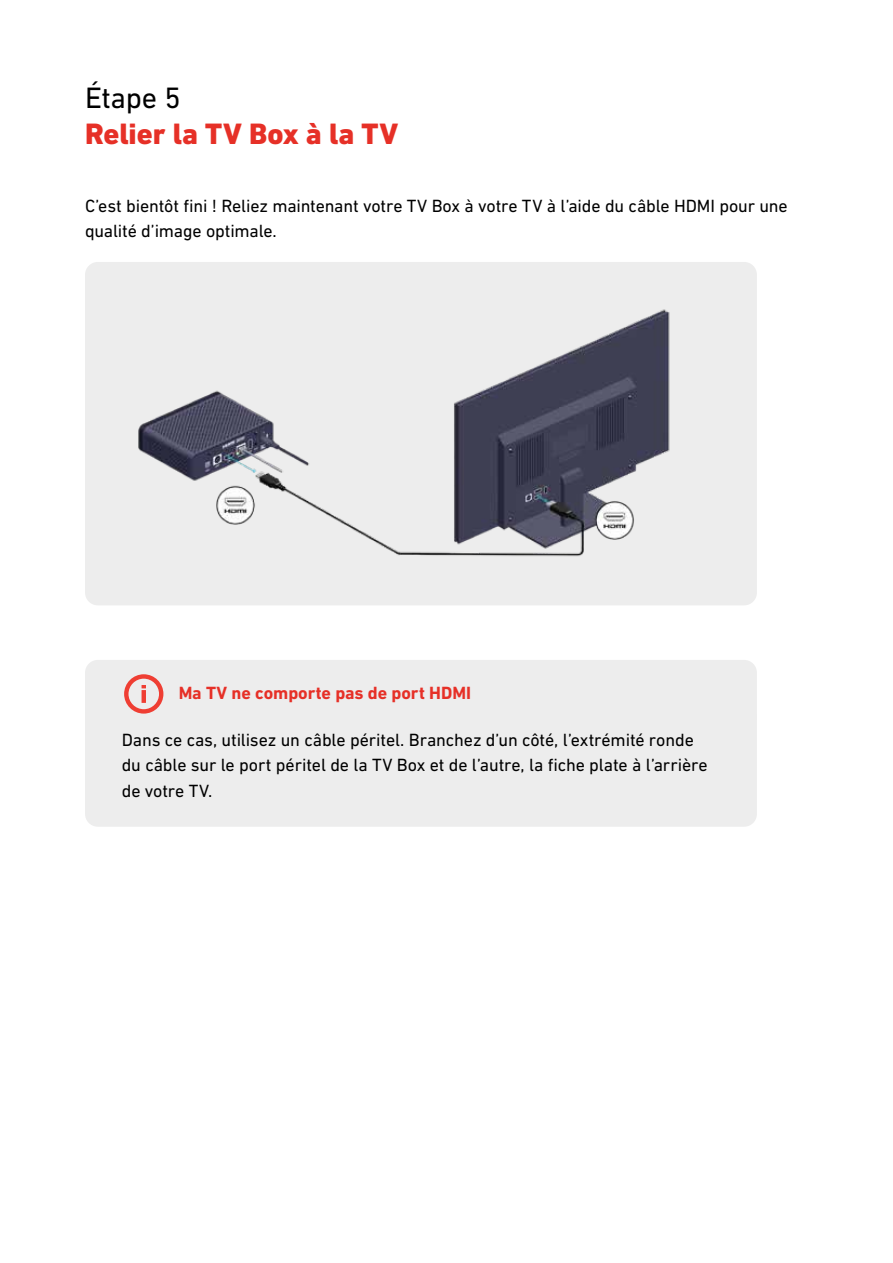
<style>
.page{position:relative;width:893px;height:1263px;background:#fff}
.page>*{position:absolute;margin:0;border:0;box-sizing:border-box;transform-origin:0 0}
.t1{font:800 30px "DIN Next LT Pro";letter-spacing:-.005em;color:#e63027}
.t2{font:30px "DIN Next LT Pro";letter-spacing:-.01em;color:#000}
.t3{font:18px/25.5px "DIN Next LT Pro";letter-spacing:-.005em;color:#000}
.t4{font:700 18px "DIN Next LT Pro";letter-spacing:-.005em;color:#e63027}
</style>
<div class="page">
<div style="left:85px;top:660px;width:672px;height:69px;background:#ededed;border-radius:13px"></div>
<div style="left:85px;top:707px;width:672px;height:120px;background:#ededed;border-radius:13px"></div>
<div style="left:85px;top:262px;width:672px;height:343px;background:#ededed;border-radius:13px"></div>
<img style="left:91px;top:309px;width:579px;height:296px">
<svg style="left:124px;top:674px;width:39px;height:40px"></svg>
<h1 class="t2" style="left:85px;top:80px;width:97px">Étape 5</h1>
<h1 class="t1" style="left:85px;top:116px;width:315px">Relier la TV Box à la TV</h1>
<p class="t3" style="left:85px;top:192px;width:704px">C’est bientôt fini ! Reliez maintenant votre TV Box à votre TV à l’aide du câble HDMI pour une qualité d’image optimale.</p>
<p class="t4" style="left:179px;top:682px;width:294px">Ma TV ne comporte pas de port HDMI</p>
<p class="t3" style="left:122px;top:727px;width:587px">Dans ce cas, utilisez un câble péritel. Branchez d’un côté, l’extrémité ronde du câble sur le port péritel de la TV Box et de l’autre, la fiche plate à l’arrière de votre TV.</p>
</div>
